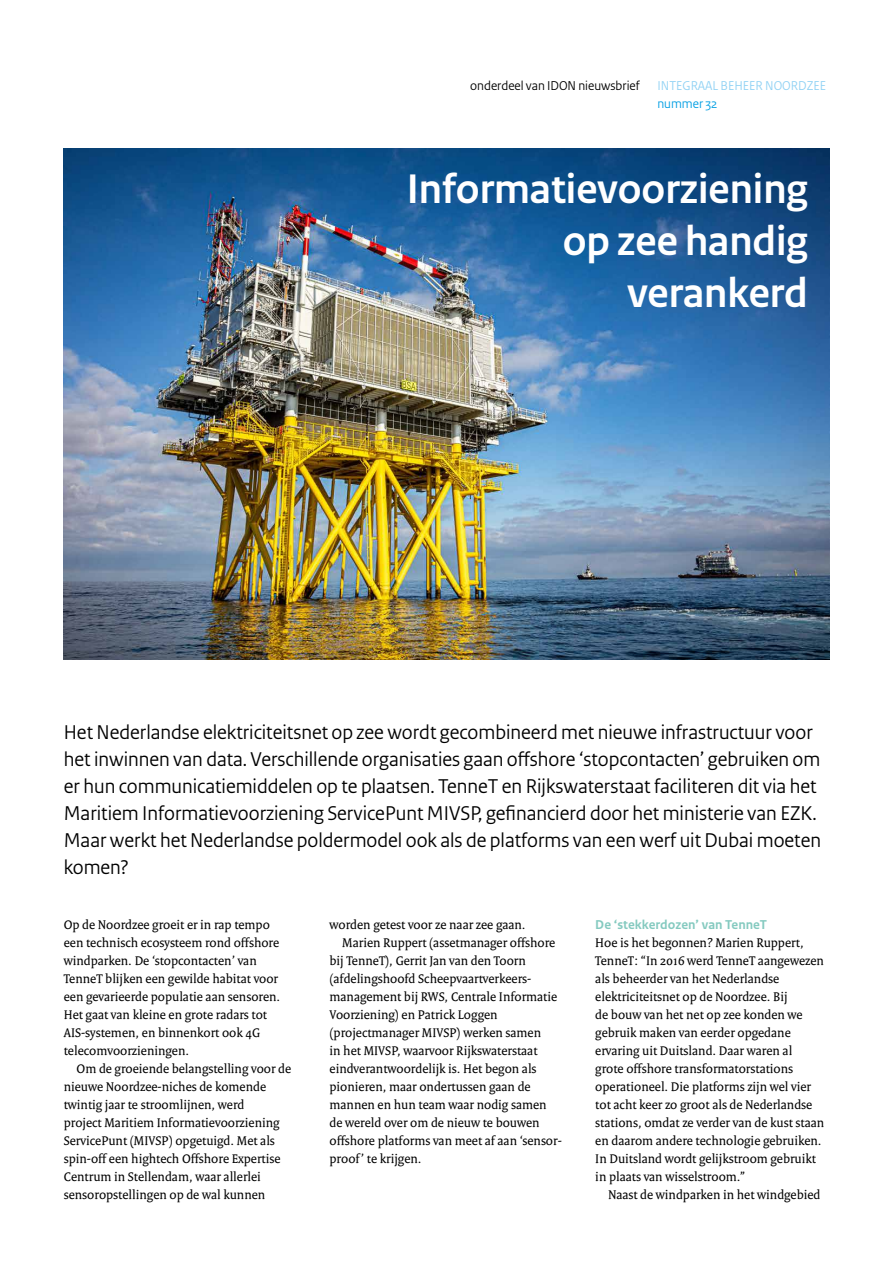
<style>
.page{position:relative;width:893px;height:1263px;background:#fff}
.page>*{position:absolute;margin:0;border:0;box-sizing:border-box;transform-origin:0 0}
._1_Titel{font:700 43.5px "Rijksoverheid Sans Heading";color:#fff}
._2_Introductie{font:21px/27px "Rijksoverheid Sans Heading";color:#000}
._5_Broodtekst{font:13.5px/18px "Rijksoverheid Serif";color:#000}
._8_Link_Nieuwsbrief{font:13.5px/18px "Rijksoverheid Sans Heading";color:#91d2f4}
._10_RO_Broodtekst_Se{font:13.5px "Rijksoverheid Sans Heading";color:#000}
._3_Kop1{font:700 13.5px "Rijksoverheid Sans Text";color:#85cac0}
.s1{color:#009ee3}
</style>
<div class="page">
<img style="left:64px;top:149px;width:765px;height:510px">
<p class="_10_RO_Broodtekst_Se" style="left:470px;top:78px;width:171px">onderdeel van IDON nieuwsbrief</p>
<p class="_8_Link_Nieuwsbrief" style="left:657px;top:77px;width:170px">INTEGRAAL BEHEER NOORDZEE <span class="s1">nummer 32</span></p>
<h1 class="_1_Titel" style="left:407px;top:164px;width:403px">Informatievoorziening</h1>
<h1 class="_1_Titel" style="left:563px;top:216px;width:247px">op zee handig</h1>
<h1 class="_1_Titel" style="left:627px;top:268px;width:182px">verankerd</h1>
<p class="_2_Introductie" style="left:64px;top:719px;width:759px">Het Nederlandse elektriciteitsnet op zee wordt gecombineerd met nieuwe infrastructuur voor het inwinnen van data. Verschillende organisaties gaan offshore ‘stopcontacten’ gebruiken om er hun communicatiemiddelen op te plaatsen. TenneT en Rijkswaterstaat faciliteren dit via het Maritiem Informatievoorziening ServicePunt MIVSP, gefinancierd door het ministerie van EZK.<br>Maar werkt het Nederlandse poldermodel ook als de platforms van een werf uit Dubai moeten komen?</p>
<p class="_5_Broodtekst" style="left:64px;top:915px;width:218px">Op de Noordzee groeit er in rap tempo een technisch ecosysteem rond offshore windparken. De ‘stopcontacten’ van TenneT blijken een gewilde habitat voor een gevarieerde populatie aan sensoren.<br>Het gaat van kleine en grote radars tot AIS-systemen, en binnenkort ook 4G telecomvoorzieningen.</p>
<p class="_5_Broodtekst" style="left:77px;top:1059px;width:216px">Om de groeiende belangstelling voor de</p>
<p class="_5_Broodtekst" style="left:64px;top:1077px;width:218px">nieuwe Noordzee-niches de komende twintig jaar te stroomlijnen, werd project Maritiem Informatievoorziening ServicePunt (MIVSP) opgetuigd. Met als spin-off een hightech Offshore Expertise Centrum in Stellendam, waar allerlei sensoropstellingen op de wal kunnen</p>
<p class="_5_Broodtekst" style="left:330px;top:915px;width:198px">worden getest voor ze naar zee gaan.</p>
<p class="_5_Broodtekst" style="left:342px;top:933px;width:215px">Marien Ruppert (assetmanager offshore</p>
<p class="_5_Broodtekst" style="left:330px;top:951px;width:198px">bij TenneT), Gerrit Jan van den Toorn</p>
<p class="_5_Broodtekst" style="left:330px;top:969px;width:234px">(afdelingshoofd Scheepvaartverkeers&shy;management bij RWS, Centrale Informatie Voorziening) en Patrick Loggen (projectmanager MIVSP) werken samen<br>in het MIVSP, waarvoor Rijkswaterstaat eindverantwoordelijk is. Het begon als pionieren, maar ondertussen gaan de mannen en hun team waar nodig samen de wereld over om de nieuw te bouwen offshore platforms van meet af aan ‘sensor&shy;proof’ te krijgen.</p>
<h2 class="_3_Kop1" style="left:595px;top:917px;width:173px">De ‘stekkerdozen’ van TenneT</h2>
<p class="_5_Broodtekst" style="left:595px;top:933px;width:230px">Hoe is het begonnen? Marien Ruppert, TenneT: “In 2016 werd TenneT aangewezen als beheerder van het Nederlandse elektriciteitsnet op de Noordzee. Bij<br>de bouw van het net op zee konden we gebruik maken van eerder opgedane ervaring uit Duitsland. Daar waren al<br>grote offshore transformatorstations operationeel. Die platforms zijn wel vier tot acht keer zo groot als de Nederlandse stations, omdat ze verder van de kust staan en daarom andere technologie gebruiken.<br>In Duitsland wordt gelijkstroom gebruikt in plaats van wisselstroom.”</p>
<p class="_5_Broodtekst" style="left:608px;top:1185px;width:214px">Naast de windparken in het windgebied</p>
</div>
